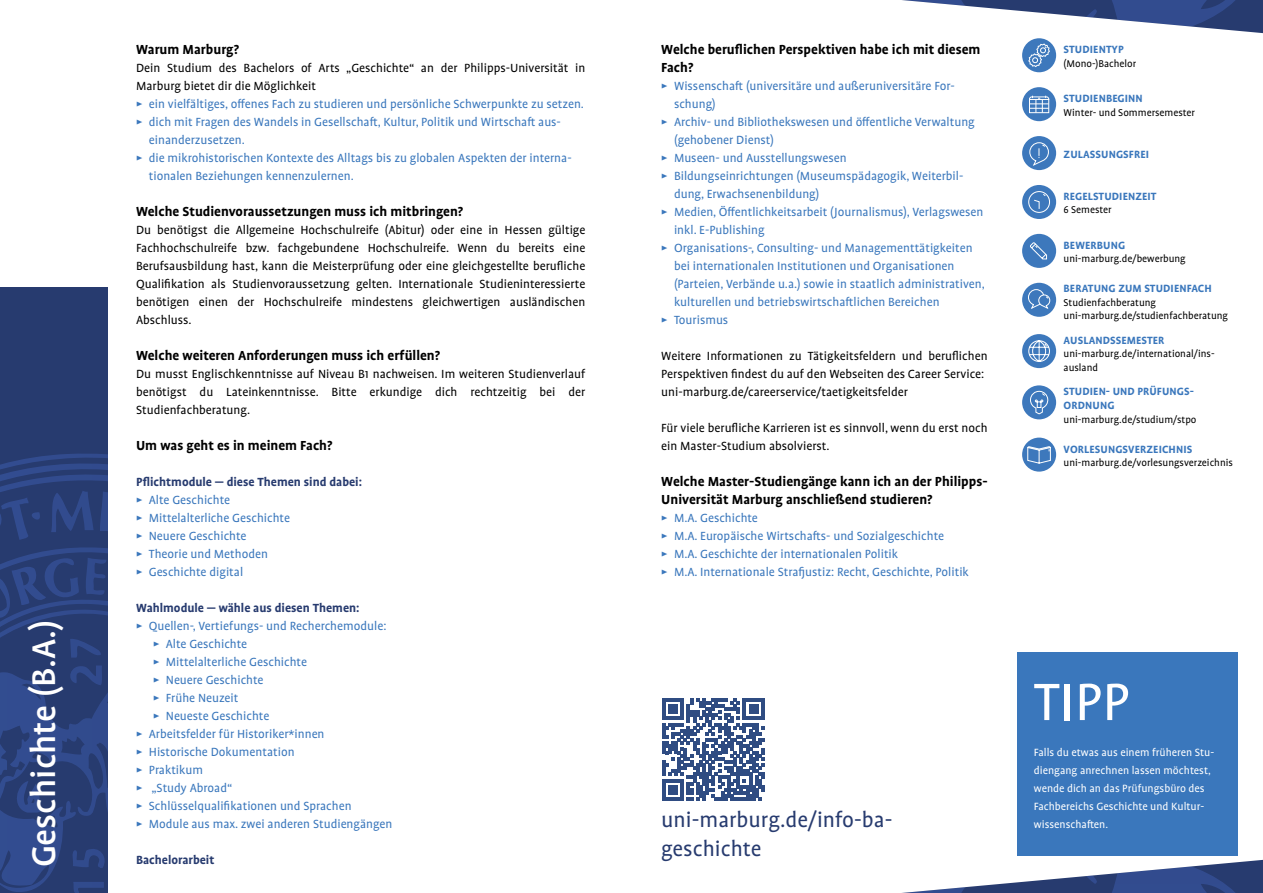
<style>
.page{position:relative;width:1263px;height:893px;background:#fff}
.page>*{position:absolute;margin:0;border:0;box-sizing:border-box;transform-origin:0 0}
.t1{font:60px "Profile Pro";color:#fff}
.t2{font:500 37.5px "Profile Pro";color:#fff}
.t3{font:24px "Profile Pro";color:#273b6f}
.t4{font:700 15px/18px "Profile Pro";color:#000}
.t5{font:13.5px/18px "Profile Pro";color:#3a77bc}
.t6{font:13.5px/18px "Profile Pro";color:#000}
.t7{font:700 13.5px "Profile Pro";color:#273b6f}
.t8{font:700 12px/14.4px "Profile Pro";letter-spacing:.01em;color:#3a77bc}
.t9{font:12px/18px "Profile Pro";color:#fff}
.t10{font:11.25px/13.5px "Profile Pro";color:#000}
</style>
<div class="page">
<div style="left:0;top:287px;width:107px;height:606px;background:#273b6f"></div>
<svg style="left:0;top:459px;width:107px;height:434px"></svg>
<svg style="left:902px;top:0;width:361px;height:34px"></svg>
<svg style="left:902px;top:859px;width:361px;height:34px"></svg>
<div style="left:1022px;top:38px;width:34px;height:34px;background:#3d78bc;border-radius:50%"></div>
<svg style="left:1028px;top:43px;width:22px;height:24px"></svg>
<div style="left:1022px;top:87px;width:34px;height:34px;background:#3d78bc;border-radius:50%"></div>
<svg style="left:1029px;top:96px;width:20px;height:17px"></svg>
<div style="left:1022px;top:136px;width:34px;height:34px;background:#3d78bc;border-radius:50%"></div>
<svg style="left:1029px;top:142px;width:20px;height:26px"></svg>
<div style="left:1022px;top:185px;width:34px;height:34px;background:#3d78bc;border-radius:50%"></div>
<svg style="left:1029px;top:192px;width:20px;height:20px"></svg>
<div style="left:1028px;top:191px;width:22px;height:22px;border:1px solid #fff;border-radius:50%"></div>
<svg style="left:1033px;top:194px;width:13px;height:15px"></svg>
<div style="left:1022px;top:234px;width:34px;height:34px;background:#3d78bc;border-radius:50%"></div>
<svg style="left:1030px;top:242px;width:17px;height:18px"></svg>
<div style="left:1022px;top:283px;width:34px;height:34px;background:#3d78bc;border-radius:50%"></div>
<svg style="left:1028px;top:289px;width:22px;height:20px"></svg>
<div style="left:1022px;top:334px;width:34px;height:34px;background:#3d78bc;border-radius:50%"></div>
<svg style="left:1028px;top:340px;width:22px;height:22px"></svg>
<div style="left:1022px;top:385px;width:34px;height:34px;background:#3d78bc;border-radius:50%"></div>
<svg style="left:1030px;top:391px;width:18px;height:24px"></svg>
<div style="left:1022px;top:438px;width:34px;height:34px;background:#3d78bc;border-radius:50%"></div>
<svg style="left:1027px;top:446px;width:24px;height:18px"></svg>
<div style="left:1017px;top:653px;width:220px;height:203px;background:#3a77bc"></div>
<svg style="left:662px;top:698px;width:103px;height:103px"></svg>
<h2 class="t2" style="left:22px;top:867px;width:250px;rotate:-90deg">Geschichte (B.A.)</h2>
<p class="t4" style="left:136px;top:41px;width:104px">Warum Marburg?</p>
<p class="t6" style="left:136px;top:59px;width:451px">Dein Studium des Bachelors of Arts „Geschichte“ an der Philipps-Universität in<br>Marburg bietet dir die Möglichkeit</p>
<p class="t5" style="left:136px;top:95px;width:449px">▶ ein vielfältiges, offenes Fach zu studieren und persönliche Schwerpunkte zu setzen.</p>
<p class="t5" style="left:136px;top:113px;width:426px">▶ dich mit Fragen des Wandels in Gesellschaft, Kultur, Politik und Wirtschaft aus-</p>
<p class="t5" style="left:149px;top:131px;width:98px">einanderzusetzen.</p>
<p class="t5" style="left:136px;top:149px;width:437px">▶ die mikrohistorischen Kontexte des Alltags bis zu globalen Aspekten der interna-</p>
<p class="t5" style="left:149px;top:167px;width:206px">tionalen Beziehungen kennenzulernen.</p>
<p class="t4" style="left:136px;top:203px;width:329px">Welche Studienvoraussetzungen muss ich mitbringen?</p>
<p class="t6" style="left:136px;top:221px;width:451px;text-align:justify">Du benötigst die Allgemeine Hochschulreife (Abitur) oder eine in Hessen gültige Fachhochschulreife bzw. fachgebundene Hochschulreife. Wenn du bereits eine Berufsausbildung hast, kann die Meisterprüfung oder eine gleichgestellte berufliche Qualifikation als Studienvoraussetzung gelten. Internationale Studieninteressierte benötigen einen der Hochschulreife mindestens gleichwertigen ausländischen Abschluss.</p>
<p class="t4" style="left:136px;top:347px;width:306px">Welche weiteren Anforderungen muss ich erfüllen?</p>
<p class="t6" style="left:136px;top:365px;width:451px;text-align:justify">Du musst Englischkenntnisse auf Niveau B1 nachweisen. Im weiteren Studienverlauf benötigst du Lateinkenntnisse. Bitte erkundige dich rechtzeitig bei der Studienfachberatung.</p>
<p class="t4" style="left:136px;top:437px;width:198px">Um was geht es in meinem Fach?</p>
<p class="t7" style="left:136px;top:474px;width:227px">Pflichtmodule — diese Themen sind dabei:</p>
<p class="t5" style="left:136px;top:491px;width:155px">▶ Alte Geschichte<br>▶ Mittelalterliche Geschichte ▶ Neuere Geschichte<br>▶ Theorie und Methoden<br>▶ Geschichte digital</p>
<p class="t7" style="left:136px;top:600px;width:225px">Wahlmodule — wähle aus diesen Themen:</p>
<p class="t5" style="left:136px;top:617px;width:252px">▶ Quellen-, Vertiefungs- und Recherchemodule:</p>
<p class="t5" style="left:153px;top:635px;width:96px">▶ Alte Geschichte</p>
<p class="t5" style="left:153px;top:653px;width:155px">▶ Mittelalterliche Geschichte</p>
<p class="t5" style="left:153px;top:671px;width:112px">▶ Neuere Geschichte</p>
<p class="t5" style="left:153px;top:689px;width:87px">▶ Frühe Neuzeit</p>
<p class="t5" style="left:153px;top:707px;width:118px">▶ Neueste Geschichte</p>
<p class="t5" style="left:136px;top:725px;width:190px">▶ Arbeitsfelder für Historiker*innen</p>
<p class="t5" style="left:136px;top:743px;width:160px">▶ Historische Dokumentation</p>
<p class="t5" style="left:136px;top:761px;width:68px">▶ Praktikum</p>
<p class="t5" style="left:136px;top:779px;width:98px">▶ „Study Abroad“</p>
<p class="t5" style="left:136px;top:797px;width:217px">▶ Schlüsselqualifikationen und Sprachen</p>
<p class="t5" style="left:136px;top:815px;width:258px">▶ Module aus max. zwei anderen Studiengängen</p>
<p class="t7" style="left:136px;top:852px;width:80px">Bachelorarbeit</p>
<p class="t4" style="left:661px;top:41px;width:321px">Welche beruflichen Perspektiven habe ich mit diesem<br>Fach?</p>
<p class="t5" style="left:661px;top:77px;width:295px">▶ Wissenschaft (universitäre und außeruniversitäre For-</p>
<p class="t5" style="left:674px;top:95px;width:43px">schung)</p>
<p class="t5" style="left:661px;top:113px;width:315px">▶ Archiv- und Bibliothekswesen und öffentliche Verwaltung</p>
<p class="t5" style="left:674px;top:131px;width:102px">(gehobener Dienst)</p>
<p class="t5" style="left:661px;top:149px;width:187px">▶ Museen- und Ausstellungswesen</p>
<p class="t5" style="left:661px;top:167px;width:304px">▶ Bildungseinrichtungen (Museumspädagogik, Weiterbil-</p>
<p class="t5" style="left:674px;top:185px;width:147px">dung, Erwachsenenbildung)</p>
<p class="t5" style="left:661px;top:203px;width:324px">▶ Medien, Öffentlichkeitsarbeit (Journalismus), Verlagswesen</p>
<p class="t5" style="left:674px;top:221px;width:92px">inkl. E-Publishing</p>
<p class="t5" style="left:661px;top:239px;width:313px">▶ Organisations-, Consulting- und Managementtätigkeiten</p>
<p class="t5" style="left:674px;top:257px;width:282px">bei internationalen Institutionen und Organisationen</p>
<p class="t5" style="left:674px;top:275px;width:312px">(Parteien, Verbände u.a.) sowie in staatlich administrativen,</p>
<p class="t5" style="left:674px;top:293px;width:267px">kulturellen und betriebswirtschaftlichen Bereichen</p>
<p class="t5" style="left:661px;top:311px;width:69px">▶ Tourismus</p>
<p class="t6" style="left:661px;top:347px;width:328px">Weitere Informationen zu Tätigkeitsfeldern und beruflichen<br>Perspektiven findest du auf den Webseiten des Career Service: uni-marburg.de/careerservice/taetigkeitsfelder</p>
<p class="t6" style="left:661px;top:419px;width:328px">Für viele berufliche Karrieren ist es sinnvoll, wenn du erst noch ein Master-Studium absolvierst.</p>
<p class="t4" style="left:661px;top:473px;width:328px">Welche Master-Studiengänge kann ich an der Philipps-<br>Universität Marburg anschließend studieren?</p>
<p class="t5" style="left:661px;top:509px;width:309px">▶ M.A. Geschichte<br>▶ M.A. Europäische Wirtschafts- und Sozialgeschichte<br>▶ M.A. Geschichte der internationalen Politik<br>▶ M.A. Internationale Strafjustiz: Recht, Geschichte, Politik</p>
<p class="t8" style="left:1064px;top:43px;width:62px">STUDIENTYP</p>
<p class="t10" style="left:1063px;top:57px;width:74px">(Mono-)Bachelor</p>
<p class="t8" style="left:1064px;top:91px;width:81px">STUDIENBEGINN</p>
<p class="t10" style="left:1063px;top:106px;width:133px">Winter- und Sommersemester</p>
<p class="t8" style="left:1064px;top:147px;width:87px">ZULASSUNGSFREI</p>
<p class="t8" style="left:1064px;top:189px;width:94px">REGELSTUDIENZEIT</p>
<p class="t10" style="left:1063px;top:204px;width:50px">6 Semester</p>
<p class="t8" style="left:1064px;top:238px;width:63px">BEWERBUNG</p>
<p class="t10" style="left:1063px;top:253px;width:124px">uni-marburg.de/bewerbung</p>
<p class="t8" style="left:1064px;top:282px;width:150px">BERATUNG ZUM STUDIENFACH</p>
<p class="t10" style="left:1063px;top:296px;width:166px">Studienfachberatung uni-marburg.de/studienfachberatung</p>
<p class="t8" style="left:1064px;top:333px;width:102px">AUSLANDSSEMESTER</p>
<p class="t10" style="left:1063px;top:347px;width:153px">uni-marburg.de/international/ins&shy;ausland</p>
<p class="t8" style="left:1064px;top:384px;width:132px">STUDIEN- UND PRÜFUNGS-<br>ORDNUNG</p>
<p class="t10" style="left:1063px;top:413px;width:134px">uni-marburg.de/studium/stpo</p>
<p class="t8" style="left:1064px;top:442px;width:130px">VORLESUNGSVERZEICHNIS</p>
<p class="t10" style="left:1063px;top:456px;width:171px">uni-marburg.de/vorlesungsverzeichnis</p>
<h1 class="t1" style="left:1034px;top:668px;width:97px">TIPP</h1>
<p class="t9" style="left:1034px;top:744px;width:182px">Falls du etwas aus einem früheren Stu&shy;diengang anrechnen lassen möchtest, wende dich an das Prüfungsbüro des Fachbereichs Geschichte und Kultur-</p>
<h3 class="t3" style="left:661px;top:807px;width:233px">uni-marburg.de/info-ba-</h3>
<p class="t9" style="left:1034px;top:816px;width:76px">wissenschaften.</p>
<h3 class="t3" style="left:661px;top:835px;width:102px">geschichte</h3>
</div>
